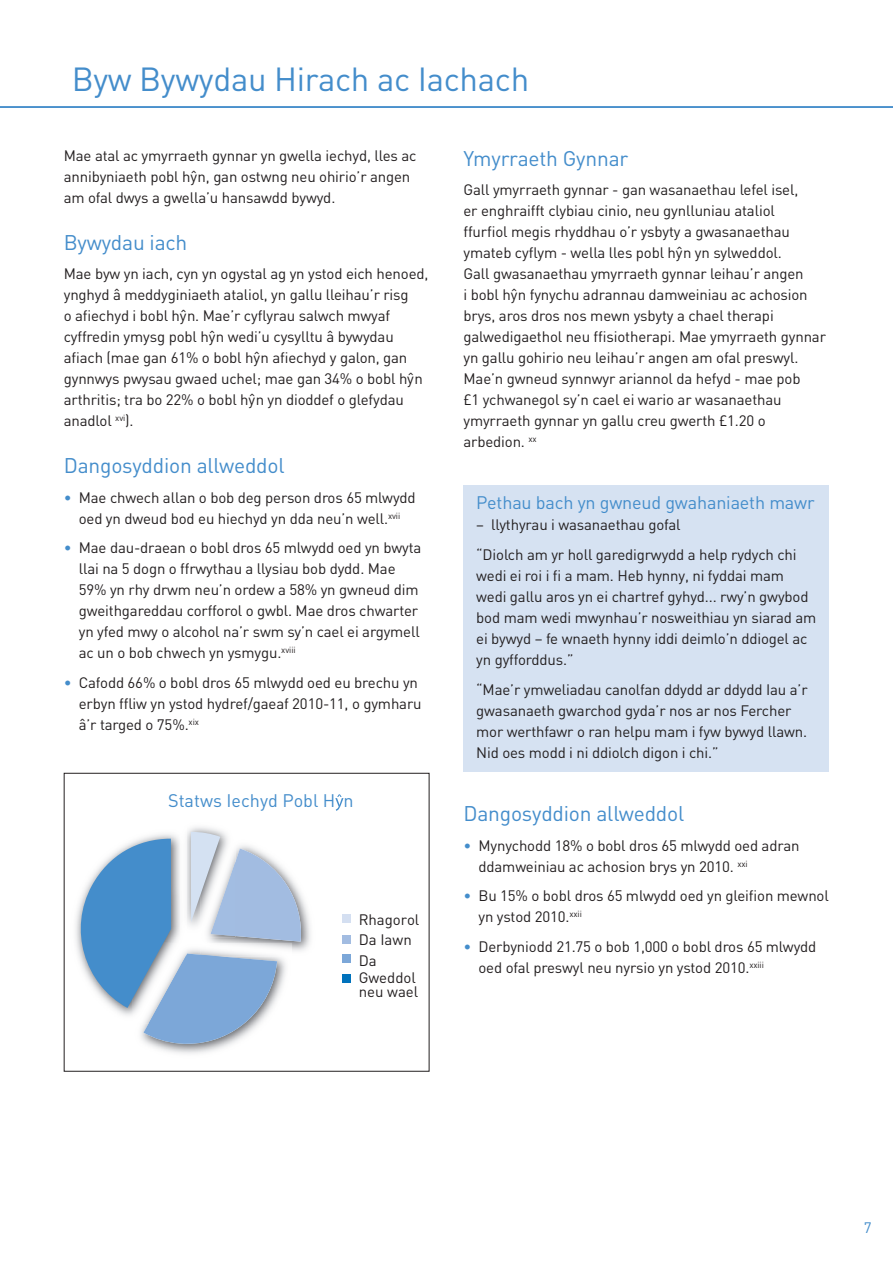
<style>
.page{position:relative;width:893px;height:1263px;background:#fff}
.page>*{position:absolute;margin:0;border:0;box-sizing:border-box;transform-origin:0 0}
.t1{font:33px "DIN";letter-spacing:-.01em;color:#448dcb}
.t2{font:21px "DIN";letter-spacing:-.01em;color:#448dcb}
.t3{font:18px "DIN";letter-spacing:-.01em;color:#448dcb}
.t4{font:15px/21px "DIN";letter-spacing:-.01em;color:#231f20}
.t5{font:15px "DIN";color:#448dcb}
.s1{color:#448dcb}
</style>
<div class="page">
<hr style="left:0;top:106px;width:893px;height:2px;background:#448dcb">
<div style="left:463px;top:485px;width:366px;height:287px;background:#d6e2f2"></div>
<img style="left:304px;top:902px;width:7px;height:48px">
<svg style="left:75px;top:832px;width:229px;height:216px"></svg>
<div style="left:342px;top:914px;width:8px;height:9px;background:#d4dff1"></div>
<div style="left:342px;top:934px;width:8px;height:9px;background:#a2bce1"></div>
<div style="left:342px;top:954px;width:8px;height:9px;background:#7ca7d8"></div>
<div style="left:342px;top:974px;width:8px;height:9px;background:#0072bc"></div>
<svg style="left:335px;top:794px;width:8px;height:17px"></svg>
<h1 class="t1" style="left:72px;top:58px;width:459px">Byw Bywydau Hirach ac Iachach</h1>
<p class="t4" style="left:64px;top:145px;width:354px">Mae atal ac ymyrraeth gynnar yn gwella iechyd, lles ac annibyniaeth pobl hyˆn, gan ostwng neu ohirio’r angen am ofal dwys a gwella’u hansawdd bywyd.</p>
<h2 class="t2" style="left:64px;top:229px;width:125px">Bywydau iach</h2>
<p class="t4" style="left:64px;top:263px;width:366px">Mae byw yn iach, cyn yn ogystal ag yn ystod eich henoed, ynghyd â meddyginiaeth ataliol, yn gallu lleihau’r risg<br>o afiechyd i bobl hyˆn. Mae’r cyflyrau salwch mwyaf cyffredin ymysg pobl hyˆn wedi’u cysylltu â bywydau afiach (mae gan 61% o bobl hyˆn afiechyd y galon, gan gynnwys pwysau gwaed uchel; mae gan 34% o bobl hyˆn arthritis; tra bo 22% o bobl hyˆn yn dioddef o glefydau anadlol <sup>xvi</sup>).</p>
<h2 class="t2" style="left:64px;top:452px;width:222px">Dangosyddion allweddol</h2>
<p class="t4" style="left:64px;top:486px;width:353px;text-align:center"><span class="s1">•</span> Mae chwech allan o bob deg person dros 65 mlwydd oed yn dweud bod eu hiechyd yn dda neu’n well.<sup>xvii</sup></p>
<p class="t4" style="left:79px;top:537px;width:344px;text-indent:-15px"><span class="s1">•</span> Mae dau-draean o bobl dros 65 mlwydd oed yn bwyta llai na 5 dogn o ffrwythau a llysiau bob dydd. Mae 59% yn rhy drwm neu’n ordew a 58% yn gwneud dim gweithgareddau corfforol o gwbl. Mae dros chwarter yn yfed mwy o alcohol na’r swm sy’n cael ei argymell ac un o bob chwech yn ysmygu.<sup>xviii</sup></p>
<p class="t4" style="left:79px;top:671px;width:344px;text-indent:-15px"><span class="s1">•</span> Cafodd 66% o bobl dros 65 mlwydd oed eu brechu yn erbyn ffliw yn ystod hydref/gaeaf 2010-11, o gymharu â’r targed o 75%.<sup>xix</sup></p>
<p class="t3" style="left:168px;top:789px;width:187px">Statws Iechyd Pobl H n</p>
<p class="t4" style="left:359px;top:909px;width:62px;line-height:20.4px">Rhagorol<br>Da Iawn<br>Da</p>
<p class="t4" style="left:359px;top:971px;width:61px;line-height:13.5px">Gweddol neu wael</p>
<h2 class="t2" style="left:463px;top:145px;width:166px">Ymyrraeth Gynnar</h2>
<p class="t4" style="left:463px;top:179px;width:364px">Gall ymyrraeth gynnar - gan wasanaethau lefel isel,<br>er enghraifft clybiau cinio, neu gynlluniau ataliol<br>ffurfiol megis rhyddhau o’r ysbyty a gwasanaethau ymateb cyflym - wella lles pobl hyˆn yn sylweddol.<br>Gall gwasanaethau ymyrraeth gynnar leihau’r angen<br>i bobl hyˆn fynychu adrannau damweiniau ac achosion brys, aros dros nos mewn ysbyty a chael therapi galwedigaethol neu ffisiotherapi. Mae ymyrraeth gynnar yn gallu gohirio neu leihau’r angen am ofal preswyl.<br>Mae’n gwneud synnwyr ariannol da hefyd - mae pob<br>£1 ychwanegol sy’n cael ei wario ar wasanaethau ymyrraeth gynnar yn gallu creu gwerth £1.20 o arbedion. <sup>xx</sup></p>
<p class="t3" style="left:476px;top:492px;width:340px">Pethau bach yn gwneud gwahaniaeth mawr</p>
<p class="t4" style="left:476px;top:510px;width:322px;line-height:29.5px">– llythyrau i wasanaethau gofal<br>“Diolch am yr holl garedigrwydd a help rydych chi</p>
<p class="t4" style="left:476px;top:565px;width:342px">wedi ei roi i fi a mam. Heb hynny, ni fyddai mam wedi gallu aros yn ei chartref gyhyd... rwy’n gwybod bod mam wedi mwynhau’r nosweithiau yn siarad am ei bywyd – fe wnaeth hynny iddi deimlo’n ddiogel ac yn gyfforddus.”</p>
<p class="t4" style="left:476px;top:678px;width:333px">“Mae’r ymweliadau canolfan ddydd ar ddydd Iau a’r gwasanaeth gwarchod gyda’r nos ar nos Fercher mor werthfawr o ran helpu mam i fyw bywyd llawn.<br>Nid oes modd i ni ddiolch digon i chi.”</p>
<h2 class="t2" style="left:463px;top:800px;width:222px">Dangosyddion allweddol</h2>
<p class="t4" style="left:478px;top:834px;width:323px;text-indent:-15px"><span class="s1">•</span> Mynychodd 18% o bobl dros 65 mlwydd oed adran ddamweiniau ac achosion brys yn 2010. <sup>xxi</sup></p>
<p class="t4" style="left:478px;top:885px;width:352px;text-indent:-15px"><span class="s1">•</span> Bu 15% o bobl dros 65 mlwydd oed yn gleifion mewnol yn ystod 2010.<sup>xxii</sup></p>
<p class="t4" style="left:478px;top:935px;width:339px;text-indent:-15px"><span class="s1">•</span> Derbyniodd 21.75 o bob 1,000 o bobl dros 65 mlwydd oed ofal preswyl neu nyrsio yn ystod 2010.<sup>xxiii</sup></p>
<p class="t5" style="left:864px;top:1218px;width:9px">7</p>
</div>
